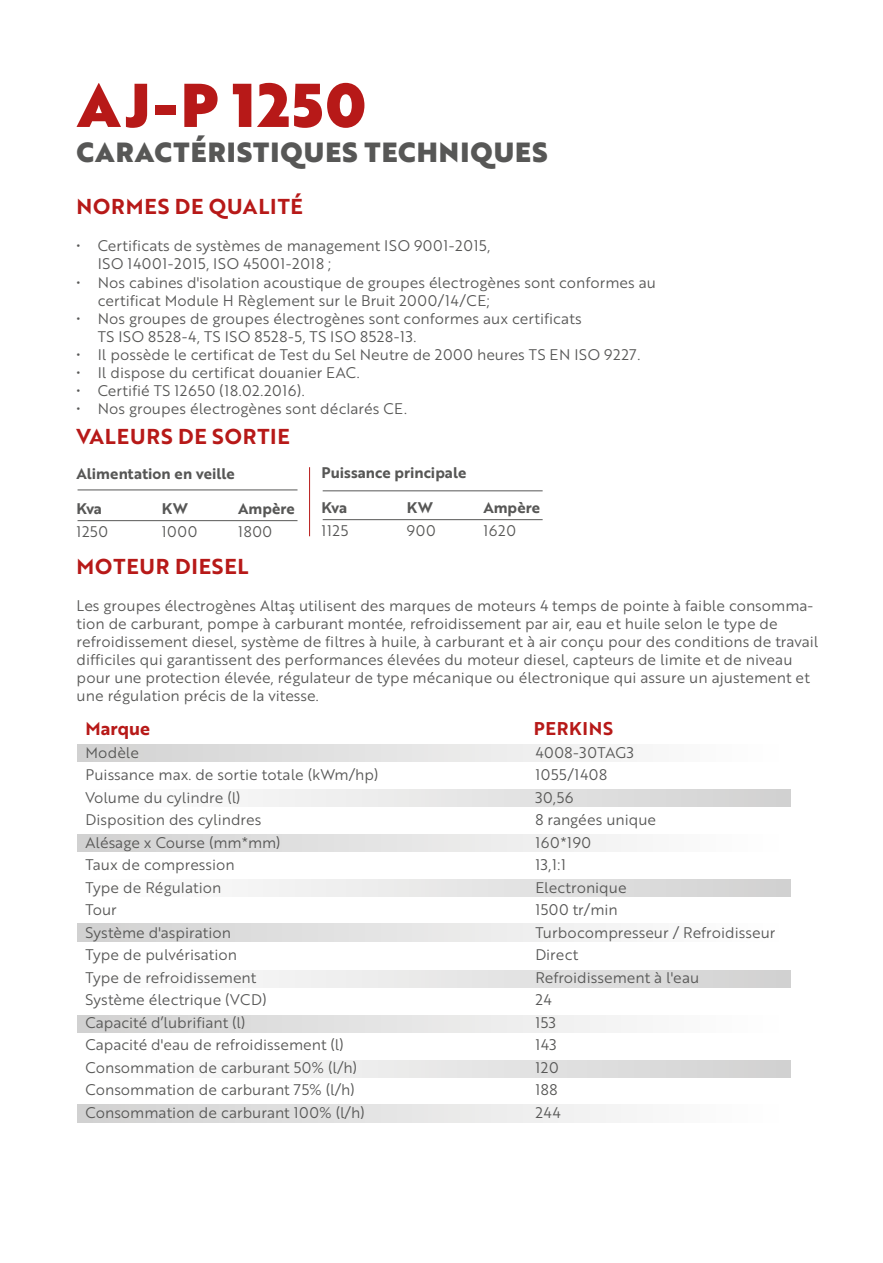
<style>
.page{position:relative;width:883px;height:1263px;background:#fff}
.page>*{position:absolute;margin:0;border:0;box-sizing:border-box;transform-origin:0 0}
.t1{font:60px "Brother 1816 Black";letter-spacing:.04em;color:#b71918}
.t2{font:27px "Brother 1816 Black";letter-spacing:.04em;color:#575756}
.t3{font:21px "Brother 1816 Bold";letter-spacing:.04em;color:#b71918}
.t4{font:18px "Brother 1816 Bold";letter-spacing:.04em;color:#b71918}
.t5{font:15px/22.5px "Brother 1816 Book";color:#575756}
.t6{font:15px/18px "Brother 1816 Book";letter-spacing:.025em;color:#575756}
.t7{font:15px "Brother 1816 Bold";color:#575756}
.t8{font:15px "Brother 1816 Book";letter-spacing:.04em;color:#575756}
</style>
<div class="page">
<div style="left:78px;top:744px;width:712px;height:17px;background:linear-gradient(to right,#d1d1d1,#fff)"></div>
<div style="left:78px;top:789px;width:712px;height:18px;background:linear-gradient(to right,#fff,#d1d1d1)"></div>
<div style="left:78px;top:834px;width:712px;height:17px;background:linear-gradient(to right,#d1d1d1,#fff)"></div>
<div style="left:78px;top:879px;width:712px;height:18px;background:linear-gradient(to right,#fff,#d1d1d1)"></div>
<div style="left:78px;top:924px;width:712px;height:17px;background:linear-gradient(to right,#d1d1d1,#fff)"></div>
<div style="left:78px;top:970px;width:712px;height:17px;background:linear-gradient(to right,#fff,#d1d1d1)"></div>
<div style="left:78px;top:1015px;width:712px;height:17px;background:linear-gradient(to right,#d1d1d1,#fff)"></div>
<div style="left:78px;top:1105px;width:712px;height:17px;background:linear-gradient(to right,#d1d1d1,#fff)"></div>
<div style="left:78px;top:1060px;width:712px;height:18px;background:linear-gradient(to right,#fff,#d1d1d1)"></div>
<hr style="left:322px;top:519px;width:220px;height:1px;background:#575756">
<hr style="left:322px;top:490px;width:220px;height:1px;background:#575756">
<hr style="left:309px;top:467px;width:1px;height:69px;background:#b71918">
<hr style="left:77px;top:520px;width:220px;height:1px;background:#575756">
<hr style="left:77px;top:489px;width:220px;height:1px;background:#575756">
<h1 class="t1" style="left:77px;top:59px;width:290px">AJ-P 1250</h1>
<h2 class="t2" style="left:76px;top:132px;width:472px">CARACTÉRISTIQUES TECHNIQUES</h2>
<h3 class="t3" style="left:76px;top:190px;width:228px">NORMES DE QUALITÉ</h3>
<p class="t6" style="left:98px;top:236px;width:394px;text-indent:-21px">• Certificats de systèmes de management ISO 9001-2015,<br>ISO 14001-2015, ISO 45001-2018 ;</p>
<p class="t5" style="left:98px;top:272px;width:559px;line-height:18px;text-indent:-21px">• Nos cabines d'isolation acoustique de groupes électrogènes sont conformes au certificat Module H Règlement sur le Bruit 2000/14/CE;</p>
<p class="t5" style="left:98px;top:308px;width:485px;line-height:18px;text-indent:-21px">• Nos groupes de groupes électrogènes sont conformes aux certificats<br>TS ISO 8528-4, TS ISO 8528-5, TS ISO 8528-13.</p>
<p class="t5" style="left:76px;top:342px;width:565px">• Il possède le certificat de Test du Sel Neutre de 2000 heures TS EN ISO 9227.</p>
<p class="t5" style="left:76px;top:360px;width:284px">• Il dispose du certificat douanier EAC.</p>
<p class="t8" style="left:76px;top:379px;width:230px">• Certifié TS 12650 (18.02.2016).</p>
<p class="t5" style="left:76px;top:396px;width:332px">• Nos groupes électrogènes sont déclarés CE.</p>
<h3 class="t3" style="left:76px;top:421px;width:215px">VALEURS DE SORTIE</h3>
<p class="t7" style="left:76px;top:462px;width:160px">Alimentation en veille</p>
<p class="t7" style="left:321px;top:461px;width:146px">Puissance principale</p>
<p class="t7" style="left:76px;top:497px;width:27px">Kva</p>
<p class="t7" style="left:162px;top:497px;width:28px">KW</p>
<p class="t7" style="left:238px;top:497px;width:58px">Ampère</p>
<p class="t5" style="left:76px;top:519px;width:33px">1250</p>
<p class="t5" style="left:162px;top:519px;width:37px">1000</p>
<p class="t5" style="left:238px;top:519px;width:35px">1800</p>
<p class="t7" style="left:321px;top:496px;width:27px">Kva</p>
<p class="t7" style="left:407px;top:496px;width:28px">KW</p>
<p class="t7" style="left:483px;top:496px;width:58px">Ampère</p>
<p class="t5" style="left:321px;top:518px;width:28px">1125</p>
<p class="t5" style="left:407px;top:518px;width:30px">900</p>
<p class="t5" style="left:483px;top:518px;width:34px">1620</p>
<h3 class="t3" style="left:77px;top:550px;width:173px">MOTEUR DIESEL</h3>
<p class="t5" style="left:77px;top:596px;width:743px;line-height:18px">Les groupes électrogènes Altaş utilisent des marques de moteurs 4 temps de pointe à faible consomma&shy;tion de carburant, pompe à carburant montée, refroidissement par air, eau et huile selon le type de refroidissement diesel, système de filtres à huile, à carburant et à air conçu pour des conditions de travail difficiles qui garantissent des performances élevées du moteur diesel, capteurs de limite et de niveau pour une protection élevée, régulateur de type mécanique ou électronique qui assure un ajustement et une régulation précis de la vitesse.</p>
<p class="t4" style="left:86px;top:715px;width:66px">Marque</p>
<p class="t4" style="left:533px;top:715px;width:81px">PERKINS</p>
<p class="t5" style="left:86px;top:741px;width:294px">Modèle<br>Puissance max. de sortie totale (kWm/hp)<br>Volume du cylindre (l)<br>Disposition des cylindres<br>Alésage x Course (mm*mm)<br>Taux de compression<br>Type de Régulation<br>Tour<br>Système d'aspiration<br>Type de pulvérisation<br>Type de refroidissement<br>Système électrique (VCD)<br>Capacité d’lubrifiant (l)<br>Capacité d'eau de refroidissement (l)<br>Consommation de carburant 50% (l/h)<br>Consommation de carburant 75% (l/h)<br>Consommation de carburant 100% (l/h)</p>
<p class="t5" style="left:535px;top:741px;width:241px">4008-30TAG3<br>1055/1408<br>30,56<br>8 rangées unique<br>160*190<br>13,1:1<br>Electronique<br>1500 tr/min<br>Turbocompresseur / Refroidisseur<br>Direct<br>Refroidissement à l'eau<br>24<br>153<br>143<br>120<br>188<br>244</p>
</div>
